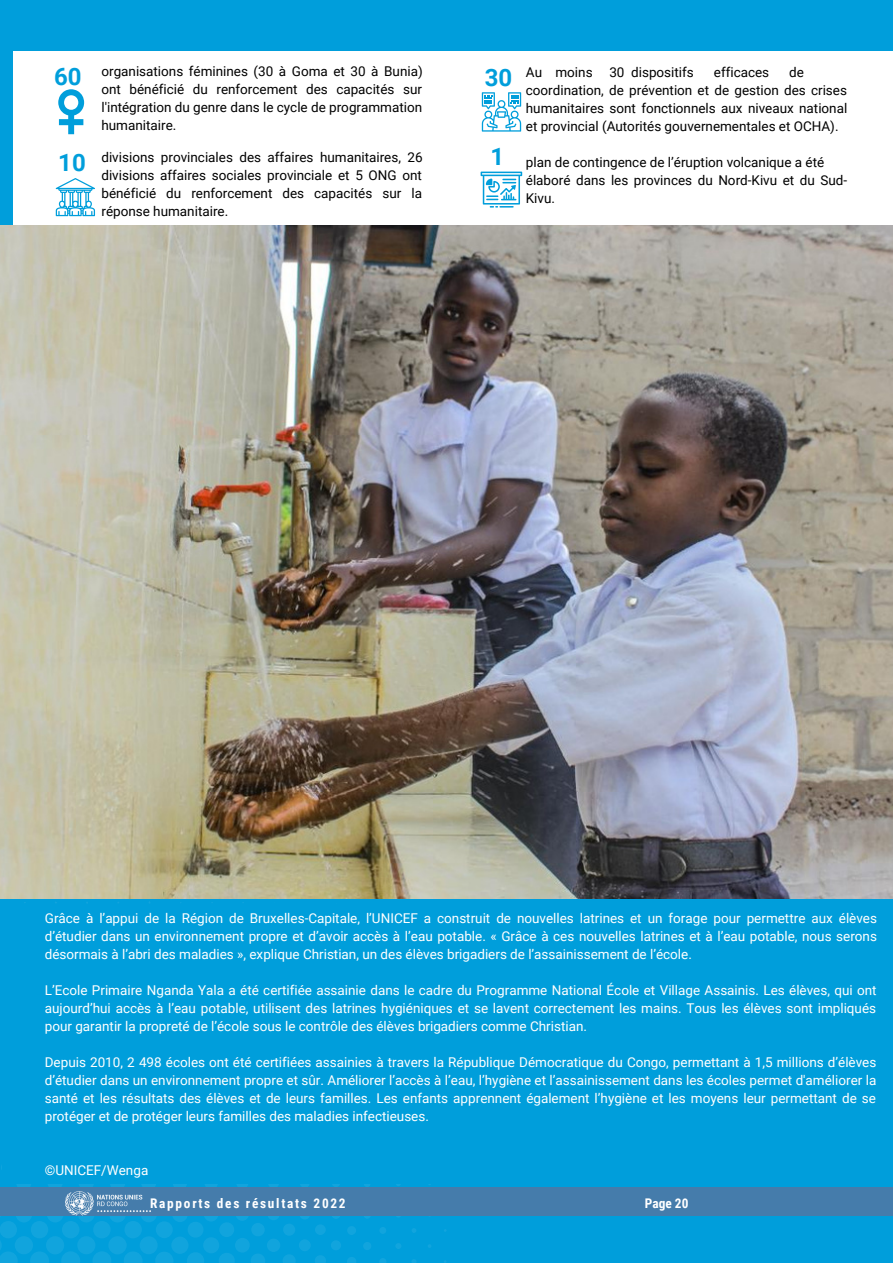
<style>
.page{position:relative;width:893px;height:1264px;background:#fff}
.page>*{position:absolute;margin:0;border:0;box-sizing:border-box;transform-origin:0 0}
.t1{font:700 24px "Roboto";color:#009edb}
.t2{font:13.5px/18px "Roboto";color:#fff;text-align:justify}
.t3{font:13.5px/18px "Roboto";color:#000;text-align:justify}
.t4{font:700 13.35px "Roboto Condensed";letter-spacing:.13em;color:#fff}
</style>
<div class="page">
<div style="left:0;top:0;width:892px;height:1262px;background:#009edb"></div>
<svg style="left:61px;top:1251px;width:19px;height:11px"></svg>
<svg style="left:93px;top:1251px;width:18px;height:11px"></svg>
<svg style="left:30px;top:1252px;width:19px;height:10px"></svg>
<svg style="left:124px;top:1251px;width:19px;height:11px"></svg>
<svg style="left:155px;top:1252px;width:18px;height:10px"></svg>
<div style="left:46px;top:1235px;width:18px;height:19px;background:#11a4dd;border-radius:50%"></div>
<svg style="left:77px;top:1235px;width:19px;height:19px"></svg>
<div style="left:108px;top:1236px;width:19px;height:18px;background:#11a4dd;border-radius:50%"></div>
<svg style="left:0;top:1236px;width:18px;height:26px"></svg>
<div style="left:15px;top:1235px;width:18px;height:19px;background:#11a4dd;border-radius:50%"></div>
<div style="left:140px;top:1236px;width:18px;height:18px;background:#11a4dd;border-radius:50%"></div>
<div style="left:62px;top:1220px;width:17px;height:18px;background:#11a4dd;border-radius:50%"></div>
<div style="left:93px;top:1220px;width:18px;height:18px;background:#11a4dd;border-radius:50%"></div>
<svg style="left:187px;top:1252px;width:17px;height:10px"></svg>
<div style="left:31px;top:1220px;width:17px;height:18px;background:#11a4dd;border-radius:50%"></div>
<div style="left:124px;top:1220px;width:18px;height:18px;background:#11a4dd;border-radius:50%"></div>
<div style="left:0;top:1220px;width:17px;height:18px;background:#11a4dd;border-radius:50%"></div>
<div style="left:171px;top:1236px;width:17px;height:17px;background:#11a4dd;border-radius:50%"></div>
<div style="left:109px;top:1205px;width:17px;height:17px;background:#11a4dd;border-radius:50%"></div>
<div style="left:47px;top:1205px;width:17px;height:17px;background:#11a4dd;border-radius:50%"></div>
<div style="left:156px;top:1221px;width:17px;height:17px;background:#11a4dd;border-radius:50%"></div>
<div style="left:78px;top:1205px;width:17px;height:17px;background:#11a4dd;border-radius:50%"></div>
<div style="left:15px;top:1205px;width:17px;height:17px;background:#11a4dd;border-radius:50%"></div>
<div style="left:140px;top:1205px;width:17px;height:17px;background:#11a4dd;border-radius:50%"></div>
<svg style="left:219px;top:1253px;width:16px;height:9px"></svg>
<div style="left:203px;top:1237px;width:16px;height:16px;background:#11a4dd;border-radius:50%"></div>
<div style="left:187px;top:1221px;width:16px;height:16px;background:#11a4dd;border-radius:50%"></div>
<div style="left:172px;top:1206px;width:16px;height:16px;background:#11a4dd;border-radius:50%"></div>
<div style="left:110px;top:1174px;width:16px;height:16px;background:#11a4dd;border-radius:50%"></div>
<div style="left:79px;top:1175px;width:15px;height:15px;background:#11a4dd;border-radius:50%"></div>
<div style="left:16px;top:1175px;width:15px;height:15px;background:#11a4dd;border-radius:50%"></div>
<div style="left:47px;top:1175px;width:16px;height:15px;background:#11a4dd;border-radius:50%"></div>
<div style="left:141px;top:1175px;width:15px;height:15px;background:#11a4dd;border-radius:50%"></div>
<div style="left:219px;top:1222px;width:15px;height:15px;background:#11a4dd;border-radius:50%"></div>
<div style="left:235px;top:1237px;width:15px;height:15px;background:#11a4dd;border-radius:50%"></div>
<svg style="left:251px;top:1254px;width:14px;height:8px"></svg>
<div style="left:204px;top:1206px;width:15px;height:15px;background:#11a4dd;border-radius:50%"></div>
<div style="left:1px;top:1160px;width:14px;height:14px;background:#0ca2dc;border-radius:50%"></div>
<div style="left:173px;top:1175px;width:14px;height:15px;background:#11a4dd;border-radius:50%"></div>
<div style="left:204px;top:1176px;width:14px;height:13px;background:#11a4dd;border-radius:50%"></div>
<div style="left:235px;top:1207px;width:14px;height:13px;background:#11a4dd;border-radius:50%"></div>
<div style="left:251px;top:1222px;width:14px;height:14px;background:#11a4dd;border-radius:50%"></div>
<div style="left:267px;top:1238px;width:13px;height:13px;background:#11a4dd;border-radius:50%"></div>
<svg style="left:283px;top:1254px;width:13px;height:8px"></svg>
<div style="left:236px;top:1176px;width:12px;height:13px;background:#11a4dd;border-radius:50%"></div>
<div style="left:267px;top:1207px;width:13px;height:13px;background:#11a4dd;border-radius:50%"></div>
<div style="left:283px;top:1223px;width:12px;height:12px;background:#11a4dd;border-radius:50%"></div>
<div style="left:298px;top:1239px;width:13px;height:12px;background:#11a4dd;border-radius:50%"></div>
<svg style="left:315px;top:1255px;width:11px;height:7px"></svg>
<div style="left:268px;top:1177px;width:11px;height:11px;background:#11a4dd;border-radius:50%"></div>
<div style="left:299px;top:1208px;width:11px;height:11px;background:#11a4dd;border-radius:50%"></div>
<div style="left:315px;top:1224px;width:11px;height:10px;background:#11a4dd;border-radius:50%"></div>
<div style="left:330px;top:1240px;width:11px;height:10px;background:#11a4dd;border-radius:50%"></div>
<div style="left:300px;top:1177px;width:10px;height:10px;background:#11a4dd;border-radius:50%"></div>
<div style="left:331px;top:1209px;width:9px;height:9px;background:#11a4dd;border-radius:50%"></div>
<svg style="left:347px;top:1257px;width:9px;height:5px"></svg>
<div style="left:347px;top:1225px;width:9px;height:9px;background:#11a4dd;border-radius:50%"></div>
<div style="left:332px;top:1178px;width:8px;height:9px;background:#11a4dd;border-radius:50%"></div>
<div style="left:363px;top:1241px;width:8px;height:9px;background:#11a4dd;border-radius:50%"></div>
<div style="left:363px;top:1210px;width:8px;height:8px;background:#11a4dd;border-radius:50%"></div>
<svg style="left:379px;top:1258px;width:7px;height:4px"></svg>
<div style="left:379px;top:1226px;width:7px;height:7px;background:#11a4dd;border-radius:50%"></div>
<div style="left:363px;top:1180px;width:7px;height:7px;background:#11a4dd;border-radius:50%"></div>
<svg style="left:396px;top:1243px;width:5px;height:5px"></svg>
<svg style="left:412px;top:1228px;width:4px;height:4px"></svg>
<div style="left:0;top:1187px;width:892px;height:29px;background:#457cab"></div>
<div style="left:13px;top:51px;width:879px;height:782px;background:#fff"></div>
<svg style="left:58px;top:89px;width:26px;height:45px"></svg>
<svg style="left:56px;top:178px;width:39px;height:38px"></svg>
<svg style="left:482px;top:92px;width:39px;height:40px"></svg>
<svg style="left:480px;top:172px;width:42px;height:35px"></svg>
<img style="left:0;top:225px;width:892px;height:673px">
<div style="left:2px;top:910px;width:879px;height:274px;background:#009edb"></div>
<img style="left:66px;top:1191px;width:84px;height:25px">
<p class="t1" style="left:54px;top:63px;width:29px">60</p>
<p class="t1" style="left:58px;top:149px;width:29px">10</p>
<p class="t3" style="left:101px;top:62px;width:323px">organisations féminines (30 à Goma et 30 à Bunia) ont bénéficié du renforcement des capacités sur l'intégration du genre dans le cycle de programmation humanitaire.</p>
<p class="t3" style="left:101px;top:149px;width:322px">divisions provinciales des affaires humanitaires, 26 divisions affaires sociales provinciale et 5 ONG ont bénéficié du renforcement des capacités sur la réponse humanitaire.</p>
<p class="t1" style="left:484px;top:63px;width:29px">30</p>
<p class="t1" style="left:490px;top:143px;width:15px">1</p>
<p class="t3" style="left:526px;top:63px;width:169px">Au moins 30 dispositifs</p>
<p class="t3" style="left:713px;top:63px;width:57px">efficaces</p>
<p class="t3" style="left:789px;top:63px;width:16px">de</p>
<p class="t3" style="left:526px;top:81px;width:323px">coordination, de prévention et de gestion des crises humanitaires sont fonctionnels aux niveaux national et provincial (Autorités gouvernementales et OCHA).</p>
<p class="t3" style="left:526px;top:153px;width:300px">plan de contingence de l’éruption volcanique a été</p>
<p class="t3" style="left:526px;top:171px;width:323px">élaboré dans les provinces du Nord-Kivu et du Sud-<br>Kivu.</p>
<p class="t2" style="left:45px;top:909px;width:833px">Grâce à l’appui de la Région de Bruxelles-Capitale, l’UNICEF a construit de nouvelles latrines et un forage pour permettre aux élèves d’étudier dans un environnement propre et d’avoir accès à l’eau potable. « Grâce à ces nouvelles latrines et à l’eau potable, nous serons désormais à l’abri des maladies », explique Christian, un des élèves brigadiers de l’assainissement de l’école.</p>
<p class="t2" style="left:45px;top:981px;width:833px">L’Ecole Primaire Nganda Yala a été certifiée assainie dans le cadre du Programme National École et Village Assainis. Les élèves, qui ont aujourd’hui accès à l’eau potable, utilisent des latrines hygiéniques et se lavent correctement les mains. Tous les élèves sont impliqués pour garantir la propreté de l’école sous le contrôle des élèves brigadiers comme Christian.</p>
<p class="t2" style="left:45px;top:1053px;width:833px">Depuis 2010, 2 498 écoles ont été certifiées assainies à travers la République Démocratique du Congo, permettant à 1,5 millions d’élèves d’étudier dans un environnement propre et sûr. Améliorer l’accès à l’eau, l’hygiène et l’assainissement dans les écoles permet d'améliorer la santé et les résultats des élèves et de leurs familles. Les enfants apprennent également l’hygiène et les moyens leur permettant de se protéger et de protéger leurs familles des maladies infectieuses.</p>
<p class="t2" style="left:45px;top:1160px;width:105px">©UNICEF/Wenga</p>
<p class="t4" style="left:150px;top:1195px;width:197px">Rapports des résultats 2022</p>
<p class="t4" style="left:645px;top:1195px;width:45px">Page 20</p>
</div>
